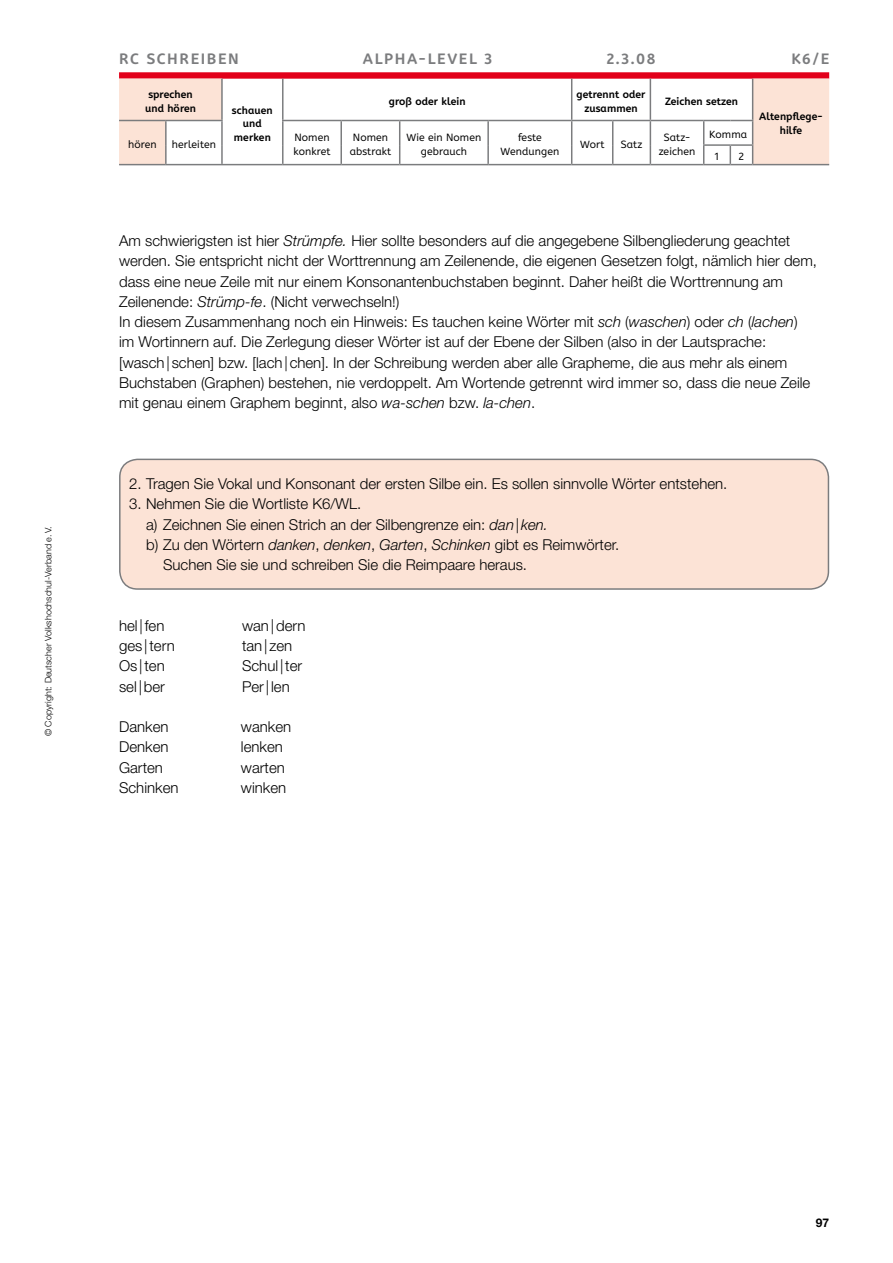
<style>
.page{position:relative;width:893px;height:1263px;background:#fff}
.page>*{position:absolute;margin:0;border:0;box-sizing:border-box;transform-origin:0 0}
.t1{font:300 15px/20.2px "Helvetica Neue LT Pro";color:#000}
.t2{font:700 15px "A Be Zeh EDU";letter-spacing:.11em;color:#7b7c7e}
.t3{font:700 12px "Helvetica Neue LT Pro";color:#000}
.t4{font:10.5px/13.5px "A Be Zeh EDU";letter-spacing:.01em;color:#000}
.t5{font:700 10.5px/13.5px "A Be Zeh EDU";letter-spacing:.01em;color:#000;text-align:center}
.t6{font:300 9px "Helvetica Neue LT Pro";letter-spacing:.005em;color:#000}
.s1{font-style:italic}
</style>
<div class="page">
<div style="left:119px;top:72px;width:710px;height:7px;background:#e2001a"></div>
<svg style="left:119px;top:79px;width:710px;height:85px"></svg>
<hr style="left:572px;top:120px;width:41px;height:1px;background:#7b7c7e">
<hr style="left:572px;top:164px;width:41px;height:1px;background:#7b7c7e">
<hr style="left:613px;top:164px;width:37px;height:1px;background:#7b7c7e">
<hr style="left:753px;top:164px;width:76px;height:1px;background:#7b7c7e">
<hr style="left:400px;top:164px;width:88px;height:1px;background:#7b7c7e">
<hr style="left:222px;top:164px;width:61px;height:1px;background:#7b7c7e">
<hr style="left:283px;top:164px;width:58px;height:1px;background:#7b7c7e">
<hr style="left:119px;top:120px;width:47px;height:1px;background:#7b7c7e">
<hr style="left:119px;top:164px;width:47px;height:1px;background:#7b7c7e">
<hr style="left:166px;top:164px;width:56px;height:1px;background:#7b7c7e">
<hr style="left:341px;top:164px;width:59px;height:1px;background:#7b7c7e">
<svg style="left:571px;top:121px;width:1px;height:43px"></svg>
<hr style="left:488px;top:164px;width:84px;height:1px;background:#7b7c7e">
<hr style="left:650px;top:164px;width:54px;height:1px;background:#7b7c7e">
<hr style="left:571px;top:79px;width:1px;height:41px;background:#7b7c7e">
<hr style="left:488px;top:120px;width:84px;height:1px;background:#7b7c7e">
<hr style="left:650px;top:79px;width:1px;height:41px;background:#7b7c7e">
<hr style="left:752px;top:79px;width:1px;height:41px;background:#7b7c7e">
<hr style="left:650px;top:120px;width:54px;height:1px;background:#7b7c7e">
<svg style="left:703px;top:120px;width:50px;height:45px"></svg>
<hr style="left:166px;top:120px;width:57px;height:1px;background:#7b7c7e">
<hr style="left:165px;top:121px;width:2px;height:24px;background:#7b7c7e">
<svg style="left:165px;top:145px;width:2px;height:19px"></svg>
<hr style="left:221px;top:79px;width:2px;height:41px;background:#7b7c7e">
<hr style="left:282px;top:79px;width:1px;height:41px;background:#7b7c7e">
<hr style="left:221px;top:121px;width:2px;height:24px;background:#7b7c7e">
<svg style="left:221px;top:145px;width:2px;height:19px"></svg>
<hr style="left:282px;top:120px;width:59px;height:1px;background:#7b7c7e">
<svg style="left:282px;top:121px;width:1px;height:43px"></svg>
<hr style="left:400px;top:120px;width:88px;height:1px;background:#7b7c7e">
<hr style="left:487px;top:121px;width:2px;height:24px;background:#7b7c7e">
<svg style="left:487px;top:145px;width:2px;height:19px"></svg>
<hr style="left:613px;top:120px;width:37px;height:1px;background:#7b7c7e">
<svg style="left:612px;top:121px;width:1px;height:43px"></svg>
<svg style="left:650px;top:121px;width:1px;height:43px"></svg>
<hr style="left:341px;top:120px;width:59px;height:1px;background:#7b7c7e">
<hr style="left:340px;top:121px;width:2px;height:24px;background:#7b7c7e">
<svg style="left:340px;top:145px;width:2px;height:19px"></svg>
<svg style="left:399px;top:121px;width:1px;height:43px"></svg>
<div style="left:120px;top:459px;width:708px;height:130px;background:#fce3d6;border-radius:18px"></div>
<div style="left:119px;top:459px;width:710px;height:131px;border:1px solid #7b7c7e;border-radius:18px"></div>
<p class="t6" style="left:43px;top:736px;width:211px;rotate:-90deg">© Copyright: Deutscher Volkshochschul-Verband e.V.</p>
<p class="t2" style="left:119px;top:49px;width:121px">RC SCHREIBEN</p>
<p class="t2" style="left:363px;top:49px;width:131px">ALPHA-LEVEL 3</p>
<p class="t2" style="left:607px;top:49px;width:50px">2.3.08</p>
<p class="t2" style="left:791px;top:49px;width:39px">K6/E</p>
<p class="t5" style="left:145px;top:88px;width:52px">sprechen und hören</p>
<p class="t5" style="left:389px;top:95px;width:78px">groß oder klein</p>
<p class="t5" style="left:576px;top:88px;width:71px">getrennt oder zusammen</p>
<p class="t5" style="left:665px;top:95px;width:74px">Zeichen setzen</p>
<p class="t5" style="left:232px;top:103px;width:42px">schauen und merken</p>
<p class="t4" style="left:128px;top:138px;width:30px">hören</p>
<p class="t4" style="left:172px;top:138px;width:46px">herleiten</p>
<p class="t4" style="left:294px;top:131px;width:38px">Nomen konkret</p>
<p class="t4" style="left:350px;top:131px;width:43px">Nomen abstrakt</p>
<p class="t4" style="left:407px;top:131px;width:76px;text-align:center">Wie ein Nomen gebrauch</p>
<p class="t4" style="left:500px;top:131px;width:60px;text-align:center">feste<br>Wendungen</p>
<p class="t4" style="left:580px;top:138px;width:26px">Wort</p>
<p class="t4" style="left:621px;top:138px;width:23px">Satz</p>
<p class="t4" style="left:659px;top:131px;width:38px;text-align:center">Satz&shy;zeichen</p>
<p class="t4" style="left:715px;top:124px;width:34px;line-height:22px;text-indent:-6px">Komma<br>1</p>
<p class="t4" style="left:739px;top:150px;width:7px">2</p>
<p class="t5" style="left:759px;top:110px;width:65px">Altenpflege&shy;hilfe</p>
<p class="t1" style="left:119px;top:230px;width:699px">Am schwierigsten ist hier <span class="s1">Strümpfe.</span> Hier sollte besonders auf die angegebene Silbengliederung geachtet werden. Sie entspricht nicht der Worttrennung am Zeilenende, die eigenen Gesetzen folgt, nämlich hier dem, dass eine neue Zeile mit nur einem Konsonantenbuchstaben beginnt. Daher heißt die Worttrennung am Zeilenende: <span class="s1">Strümp-fe</span>. (Nicht verwechseln!)<br>In diesem Zusammenhang noch ein Hinweis: Es tauchen keine Wörter mit <span class="s1">sch</span> (<span class="s1">waschen</span>) oder <span class="s1">ch</span> (<span class="s1">lachen</span>)<br>im Wortinnern auf. Die Zerlegung dieser Wörter ist auf der Ebene der Silben (also in der Lautsprache: [wasch| schen] bzw. [lach|chen]. In der Schreibung werden aber alle Grapheme, die aus mehr als einem Buchstaben (Graphen) bestehen, nie verdoppelt. Am Wortende getrennt wird immer so, dass die neue Zeile mit genau einem Graphem beginnt, also <span class="s1">wa-schen</span> bzw. <span class="s1">la-chen</span>.</p>
<p class="t1" style="left:129px;top:473px;width:600px">2. Tragen Sie Vokal und Konsonant der ersten Silbe ein. Es sollen sinnvolle Wörter entstehen.</p>
<p class="t1" style="left:129px;top:494px;width:234px">3. Nehmen Sie die Wortliste K6/WL.</p>
<p class="t1" style="left:146px;top:514px;width:404px">a) Zeichnen Sie einen Strich an der Silbengrenze ein: <span class="s1">dan</span>| <span class="s1">ken.</span></p>
<p class="t1" style="left:146px;top:534px;width:475px">b) Zu den Wörtern <span class="s1">danken</span>, <span class="s1">denken</span>, <span class="s1">Garten</span>, <span class="s1">Schinken</span> gibt es Reimwörter.</p>
<p class="t1" style="left:163px;top:554px;width:366px">Suchen Sie sie und schreiben Sie die Reimpaare heraus.</p>
<p class="t1" style="left:119px;top:615px;width:47px">hel |fen</p>
<p class="t1" style="left:242px;top:615px;width:65px">wan|dern</p>
<p class="t1" style="left:119px;top:635px;width:57px">ges |tern</p>
<p class="t1" style="left:242px;top:635px;width:52px">tan| zen</p>
<p class="t1" style="left:119px;top:656px;width:47px">Os |ten</p>
<p class="t1" style="left:242px;top:656px;width:62px">Schul |ter</p>
<p class="t1" style="left:119px;top:676px;width:47px">sel |ber</p>
<p class="t1" style="left:242px;top:676px;width:49px">Per| len</p>
<p class="t1" style="left:119px;top:716px;width:61px">Danken<br>Denken<br>Garten<br>Schinken</p>
<p class="t1" style="left:241px;top:716px;width:52px">wanken lenken warten winken</p>
<p class="t3" style="left:816px;top:1215px;width:15px">97</p>
</div>
